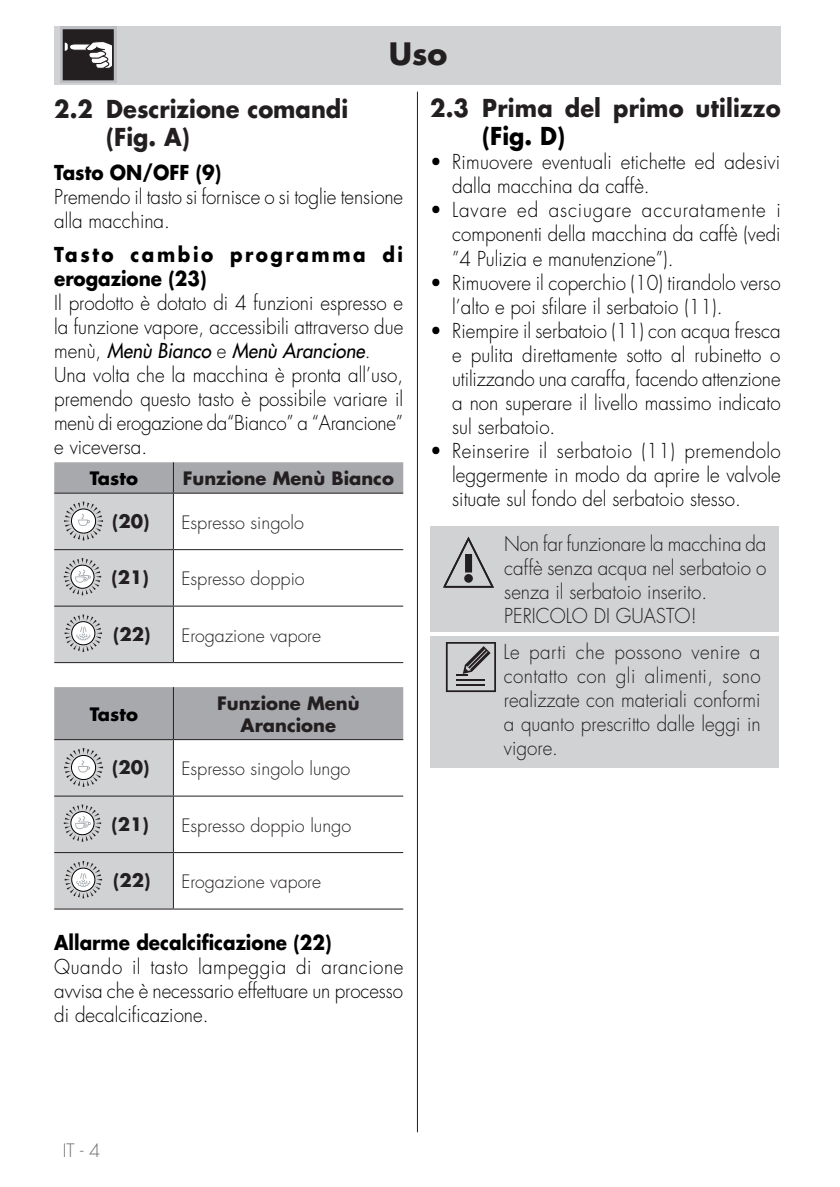
<style>
.page{position:relative;width:840px;height:1187px;background:#fff}
.page>*{position:absolute;margin:0;border:0;box-sizing:border-box;transform-origin:0 0}
.Testo{font:700 30px "Futura Std";color:#231f20}
.testo_tab{font:700 24px/28.8px "Futura Std";color:#231f20;scale:.94 1}
.testo_tab-2{font:300 20px/24px "Futura Std";color:#000;text-align:justify;scale:.94 1}
.testo_tab-3{font:300 20px/24px "Futura Std";color:#231f20;text-align:justify;scale:.94 1}
.testo_tab-4{font:700 20px "Futura Std";color:#000;scale:.92 1}
.testo_tab-5{font:700 20px/24px "Futura Std";letter-spacing:.14em;color:#000;scale:.92 1}
.Testo-2{font:300 18px "Futura Std";color:#231f20}
.Testo-3{font:700 18px/21.6px "Futura Std";color:#231f20;text-align:center}
.testo_tab-6{font:700 18px "Futura Std";color:#231f20}
.Testo-4{font:700 18px "Futura Std";color:#000}
.t1{font:300 18px "Futura Std";color:#6c6d70}
.s1{font-weight:500;font-style:italic}
.s2{color:#000}
</style>
<div class="page">
<hr style="left:417px;top:92px;width:1px;height:1039px;background:#231f20">
<div style="left:54px;top:26px;width:726px;height:58px;background:#d1d2d4"></div>
<hr style="left:54px;top:662px;width:119px;height:1px;background:#231f20">
<hr style="left:173px;top:662px;width:230px;height:1px;background:#231f20">
<svg style="left:54px;top:462px;width:349px;height:200px"></svg>
<hr style="left:54px;top:908px;width:119px;height:1px;background:#231f20">
<hr style="left:173px;top:908px;width:230px;height:1px;background:#231f20">
<svg style="left:54px;top:687px;width:349px;height:221px"></svg>
<div style="left:430px;top:526px;width:348px;height:105px;background:#d1d2d4"></div>
<svg style="left:443px;top:536px;width:51px;height:51px"></svg>
<div style="left:430px;top:636px;width:348px;height:131px;background:#d1d2d4"></div>
<svg style="left:445px;top:642px;width:51px;height:50px"></svg>
<svg style="left:60px;top:26px;width:56px;height:57px"></svg>
<svg style="left:63px;top:29px;width:51px;height:51px;background:#4f4b4c"></svg>
<p class="Testo" style="left:388px;top:34px;width:60px">Uso</p>
<p class="testo_tab" style="left:54px;top:94px;width:314px">2.2 Descrizione comandi</p>
<p class="testo_tab" style="left:106px;top:122px;width:90px">(Fig. A)</p>
<p class="testo_tab-4" style="left:54px;top:159px;width:183px">Tasto ON/OFF (9)</p>
<p class="testo_tab-2" style="left:54px;top:185px;width:372px">Premendo il tasto si fornisce o si toglie tensione alla macchina.</p>
<p class="testo_tab-5" style="left:54px;top:242px;width:380px">Tasto cambio programma di erogazione (23)</p>
<p class="testo_tab-2" style="left:54px;top:291px;width:372px">Il prodotto è dotato di 4 funzioni espresso e la funzione vapore, accessibili attraverso due menù, <span class="s1">Menù Bianco</span> e <span class="s1">Menù Arancione</span>.</p>
<p class="testo_tab-2" style="left:54px;top:363px;width:372px">Una volta che la macchina è pronta all’uso, premendo questo tasto è possibile variare il menù di erogazione da“Bianco” a “Arancione” e viceversa.</p>
<p class="Testo-4" style="left:90px;top:466px;width:50px">Tasto</p>
<p class="Testo-3" style="left:183px;top:467px;width:212px">Funzione Menù Bianco</p>
<p class="testo_tab-6" style="left:112px;top:508px;width:39px">(20)</p>
<p class="Testo-2" style="left:181px;top:511px;width:124px">Espresso singolo</p>
<p class="testo_tab-6" style="left:111px;top:565px;width:39px">(21)</p>
<p class="Testo-2" style="left:181px;top:567px;width:125px">Espresso doppio</p>
<p class="testo_tab-6" style="left:113px;top:621px;width:39px">(22)</p>
<p class="Testo-2" style="left:181px;top:624px;width:141px">Erogazione vapore</p>
<p class="Testo-4" style="left:90px;top:702px;width:50px">Tasto</p>
<p class="Testo-3" style="left:217px;top:692px;width:144px">Funzione Menù<br>Arancione</p>
<p class="testo_tab-6" style="left:112px;top:755px;width:39px">(20)</p>
<p class="Testo-2" style="left:181px;top:757px;width:170px">Espresso singolo lungo</p>
<p class="testo_tab-6" style="left:111px;top:811px;width:39px">(21)</p>
<p class="Testo-2" style="left:181px;top:814px;width:171px">Espresso doppio lungo</p>
<p class="testo_tab-6" style="left:113px;top:868px;width:39px">(22)</p>
<p class="Testo-2" style="left:181px;top:870px;width:141px">Erogazione vapore</p>
<p class="testo_tab-4" style="left:54px;top:928px;width:303px">Allarme decalcificazione (22)</p>
<p class="testo_tab-2" style="left:54px;top:954px;width:373px">Quando il tasto lampeggia di arancione avvisa che è necessario effettuare un processo di decalcificazione.</p>
<p class="testo_tab" style="left:482px;top:93px;width:319px;text-indent:-52px">2.3 Prima del primo utilizzo <span class="s2">(Fig. D)</span></p>
<p class="testo_tab-2" style="left:452px;top:151px;width:350px;text-indent:-22px">• Rimuovere eventuali etichette ed adesivi dalla macchina da caffè.</p>
<p class="testo_tab-2" style="left:452px;top:199px;width:351px;text-indent:-22px">• Lavare ed asciugare accuratamente i componenti della macchina da caffè (vedi ”4 Pulizia e manutenzione”).</p>
<p class="testo_tab-2" style="left:452px;top:271px;width:351px;text-indent:-22px">• Rimuovere il coperchio (10) tirandolo verso l’alto e poi sfilare il serbatoio (11).</p>
<p class="testo_tab-2" style="left:452px;top:319px;width:351px;text-indent:-22px">• Riempire il serbatoio (11) con acqua fresca e pulita direttamente sotto al rubinetto o utilizzando una caraffa, facendo attenzione a non superare il livello massimo indicato sul serbatoio.</p>
<p class="testo_tab-2" style="left:452px;top:439px;width:351px;text-indent:-22px">• Reinserire il serbatoio (11) premendolo leggermente in modo da aprire le valvole situate sul fondo del serbatoio stesso.</p>
<p class="testo_tab-3" style="left:504px;top:531px;width:280px">Non far funzionare la macchina da caffè senza acqua nel serbatoio o senza il serbatoio inserito.</p>
<p class="testo_tab-3" style="left:504px;top:603px;width:206px">PERICOLO DI GUASTO!</p>
<p class="testo_tab-3" style="left:503px;top:639px;width:275px">Le parti che possono venire a contatto con gli alimenti, sono realizzate con materiali conformi a quanto prescritto dalle leggi in vigore.</p>
<p class="t1" style="left:63px;top:1138px;width:39px">IT - 4</p>
</div>
